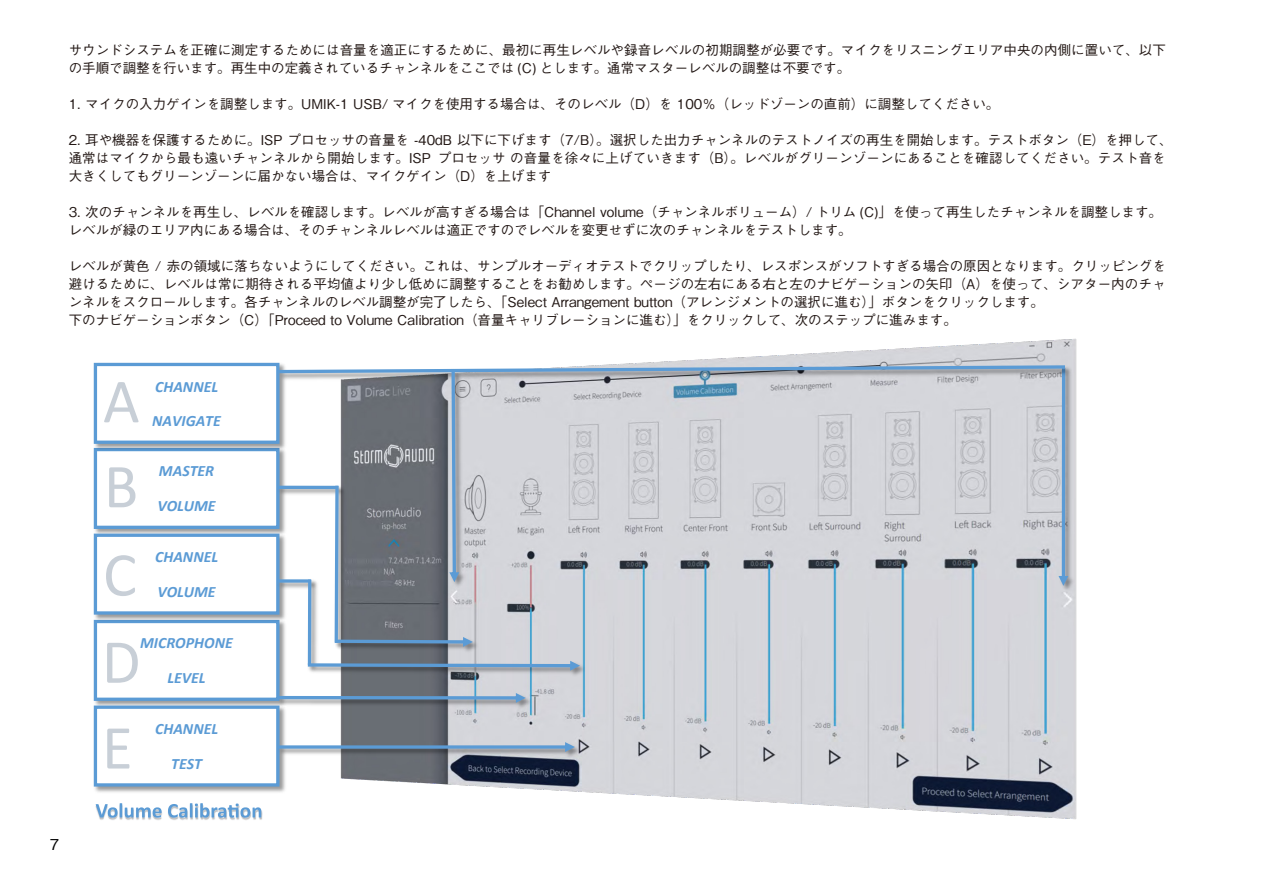
<style>
.page{position:relative;width:1263px;height:893px;background:#fff}
.page>*{position:absolute;margin:0;border:0;box-sizing:border-box;transform-origin:0 0}
.t1{font:63.15px/88.3px "Calibri";color:#c8cfd7}
.t2{font:italic 700 15.75px "Calibri";color:#5b9bd5}
.t3{font:500 15px "Gothic BBB Pro";color:#000}
.t4{font:500 13.5px/18px "Gothic BBB Pro";color:#231815}
</style>
<div class="page">
<img style="left:340px;top:338px;width:737px;height:481px">
<img style="left:93px;top:623px;width:192px;height:81px">
<div style="left:94px;top:620px;width:185px;height:81px;background:#fff;border:3px solid #5b9bd5"></div>
<img style="left:93px;top:453px;width:183px;height:79px">
<div style="left:94px;top:448px;width:185px;height:81px;background:#fff;border:3px solid #5b9bd5"></div>
<img style="left:93px;top:532px;width:183px;height:91px">
<div style="left:94px;top:534px;width:185px;height:81px;background:#fff;border:3px solid #5b9bd5"></div>
<img style="left:93px;top:704px;width:192px;height:89px">
<div style="left:94px;top:705px;width:185px;height:82px;background:#fff;border:3px solid #5b9bd5"></div>
<img style="left:276px;top:735px;width:318px;height:31px">
<svg style="left:278px;top:742px;width:297px;height:10px;background:#889eb5"></svg>
<img style="left:1068px;top:366px;width:9px;height:238px">
<img style="left:93px;top:362px;width:187px;height:91px">
<div style="left:94px;top:363px;width:185px;height:81px;background:#fff;border:3px solid #5b9bd5"></div>
<img style="left:277px;top:363px;width:798px;height:19px">
<img style="left:277px;top:686px;width:267px;height:31px">
<svg style="left:278px;top:693px;width:248px;height:10px;background:#839ab0"></svg>
<img style="left:275px;top:484px;width:1px;height:14px">
<img style="left:337px;top:647px;width:155px;height:7px">
<svg style="left:276px;top:364px;width:792px;height:283px;background:#bfc3ca"></svg>
<img style="left:275px;top:577px;width:31px;height:14px">
<svg style="left:278px;top:579px;width:28px;height:4px"></svg>
<img style="left:306px;top:576px;width:14px;height:78px">
<hr style="left:308px;top:580px;width:3px;height:85px;background:#5b9bd5">
<img style="left:307px;top:654px;width:292px;height:30px">
<svg style="left:308px;top:661px;width:272px;height:10px;background:#8198af"></svg>
<img style="left:93px;top:791px;width:185px;height:29px">
<svg style="left:96px;top:803px;width:165px;height:15px"></svg>
<p class="t4" style="left:69px;top:39px;width:1099px">サウンドシステムを正確に測定するためには音量を適正にするために、最初に再生レベルや録音レベルの初期調整が必要です。マイクをリスニングエリア中央の内側に置いて、以下の手順で調整を行います。再生中の定義されているチャンネルをここでは (C) とします。通常マスターレベルの調整は不要です。</p>
<p class="t4" style="left:69px;top:93px;width:932px">1. マイクの入力ゲインを調整します。UMIK-1 USB/ マイクを使用する場合は、そのレベル（D）を 100％（レッドゾーンの直前）に調整してください。</p>
<p class="t4" style="left:69px;top:129px;width:1105px">2. 耳や機器を保護するために。ISP プロセッサの音量を -40dB 以下に下げます（7/B）。選択した出力チャンネルのテストノイズの再生を開始します。テストボタン（E）を押して、通常はマイクから最も遠いチャンネルから開始します。ISP プロセッサ の音量を徐々に上げていきます（B）。レベルがグリーンゾーンにあることを確認してください。テスト音を大きくしてもグリーンゾーンに届かない場合は、マイクゲイン（D）を上げます</p>
<p class="t4" style="left:69px;top:201px;width:1095px">3. 次のチャンネルを再生し、レベルを確認します。レベルが高すぎる場合は「Channel volume（チャンネルボリューム）/ トリム (C)」を使って再生したチャンネルを調整します。レベルが緑のエリア内にある場合は、そのチャンネルレベルは適正ですのでレベルを変更せずに次のチャンネルをテストします。</p>
<p class="t4" style="left:69px;top:255px;width:1099px">レベルが黄色 / 赤の領域に落ちないようにしてください。これは、サンプルオーディオテストでクリップしたり、レスポンスがソフトすぎる場合の原因となります。クリッピングを避けるために、レベルは常に期待される平均値より少し低めに調整することをお勧めします。ページの左右にある右と左のナビゲーションの矢印（A）を使って、シアター内のチャンネルをスクロールします。各チャンネルのレベル調整が完了したら、「Select Arrangement button（アレンジメントの選択に進む）」ボタンをクリックします。<br>下のナビゲーションボタン（C）「Proceed to Volume Calibration（音量キャリブレーションに進む）」をクリックして、次のステップに進みます。</p>
<h1 class="t1" style="left:103px;top:357px;width:38px">A</h1>
<p class="t2" style="left:155px;top:376px;width:64px">CHANNEL</p>
<p class="t2" style="left:152px;top:411px;width:70px">NAVIGATE</p>
<h1 class="t1" style="left:103px;top:442px;width:37px">B<br>C</h1>
<p class="t2" style="left:159px;top:461px;width:57px">MASTER</p>
<p class="t2" style="left:157px;top:496px;width:60px">VOLUME</p>
<p class="t2" style="left:155px;top:547px;width:64px">CHANNEL</p>
<p class="t2" style="left:157px;top:582px;width:60px">VOLUME</p>
<p class="t2" style="left:140px;top:633px;width:94px">MICROPHONE</p>
<h1 class="t1" style="left:102px;top:618px;width:40px">D</h1>
<p class="t2" style="left:167px;top:668px;width:40px">LEVEL</p>
<h1 class="t1" style="left:102px;top:704px;width:32px">E</h1>
<p class="t2" style="left:155px;top:718px;width:64px">CHANNEL</p>
<p class="t2" style="left:171px;top:753px;width:32px">TEST</p>
<p class="t3" style="left:50px;top:832px;width:11px">7</p>
</div>
